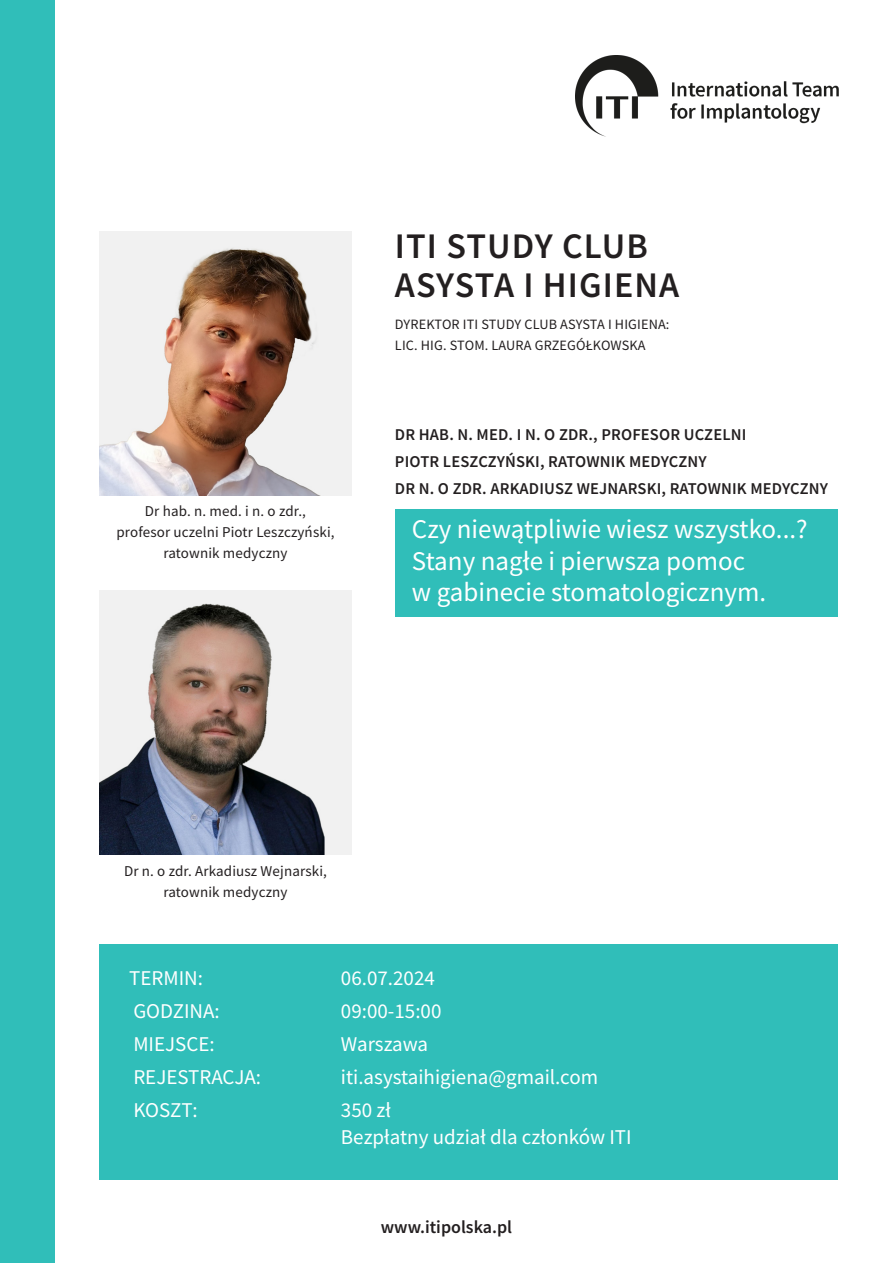
<style>
.page{position:relative;width:893px;height:1263px;background:#fff}
.page>*{position:absolute;margin:0;border:0;box-sizing:border-box;transform-origin:0 0}
.t1{font:600 36px "Source Sans Pro";letter-spacing:.03em;color:#231f20}
.t2{font:27px/31.5px "Source Sans Pro";color:#fff}
.t3{font:21px "Source Sans Pro";color:#fff}
.t4{font:600 18px "Source Sans Pro";color:#231f20}
.t5{font:600 16.5px/27px "Source Sans Pro";letter-spacing:.01em;color:#231f20}
.t6{font:15px/21px "Source Sans Pro";letter-spacing:.01em;color:#231f20;text-align:center}
.t7{font:14.25px "Source Sans Pro";letter-spacing:.01em;color:#231f20}
</style>
<div class="page">
<div style="left:99px;top:944px;width:739px;height:236px;background:#30beb9"></div>
<div style="left:0;top:0;width:54px;height:1263px;background:#30beb9"></div>
<img style="left:575px;top:55px;width:263px;height:81px">
<div style="left:395px;top:510px;width:443px;height:107px;background:#30beb9"></div>
<img style="left:99px;top:591px;width:253px;height:263px">
<img style="left:99px;top:231px;width:253px;height:264px">
<p class="t1" style="left:395px;top:223px;width:255px">ITI STUDY CLUB</p>
<p class="t1" style="left:395px;top:262px;width:286px">ASYSTA I HIGIENA</p>
<p class="t7" style="left:395px;top:315px;width:276px">DYREKTOR ITI STUDY CLUB ASYSTA I HIGIENA:</p>
<p class="t7" style="left:395px;top:336px;width:252px">LIC. HIG. STOM. LAURA GRZEGÓŁKOWSKA</p>
<p class="t6" style="left:145px;top:501px;width:163px">Dr hab. n. med. i n. o zdr.,</p>
<p class="t6" style="left:116px;top:522px;width:220px">profesor uczelni Piotr Leszczyński, ratownik medyczny</p>
<p class="t5" style="left:395px;top:421px;width:353px">DR HAB. N. MED. I N. O ZDR., PROFESOR UCZELNI<br>PIOTR LESZCZYŃSKI, RATOWNIK MEDYCZNY</p>
<p class="t5" style="left:395px;top:475px;width:435px">DR N. O ZDR. ARKADIUSZ WEJNARSKI, RATOWNIK MEDYCZNY</p>
<p class="t2" style="left:412px;top:513px;width:397px">Czy niewątpliwie wiesz wszystko...?<br>Stany nagłe i pierwsza pomoc<br>w gabinecie stomatologicznym.</p>
<p class="t6" style="left:124px;top:860px;width:204px">Dr n. o zdr. Arkadiusz Wejnarski,</p>
<p class="t6" style="left:163px;top:881px;width:126px">ratownik medyczny</p>
<p class="t3" style="left:129px;top:965px;width:75px">TERMIN:</p>
<p class="t3" style="left:341px;top:965px;width:95px">06.07.2024</p>
<p class="t3" style="left:133px;top:998px;width:88px">GODZINA:</p>
<p class="t3" style="left:341px;top:998px;width:102px">09:00-15:00</p>
<p class="t3" style="left:133px;top:1031px;width:83px">MIEJSCE:</p>
<p class="t3" style="left:341px;top:1031px;width:89px">Warszawa</p>
<p class="t3" style="left:133px;top:1064px;width:129px">REJESTRACJA:</p>
<p class="t3" style="left:341px;top:1064px;width:259px">iti.asystaihigiena@gmail.com</p>
<p class="t3" style="left:133px;top:1097px;width:66px">KOSZT:</p>
<p class="t3" style="left:341px;top:1097px;width:51px">350 zł</p>
<p class="t3" style="left:341px;top:1124px;width:292px">Bezpłatny udział dla członków ITI</p>
<p class="t4" style="left:381px;top:1215px;width:133px">www.itipolska.pl</p>
</div>
